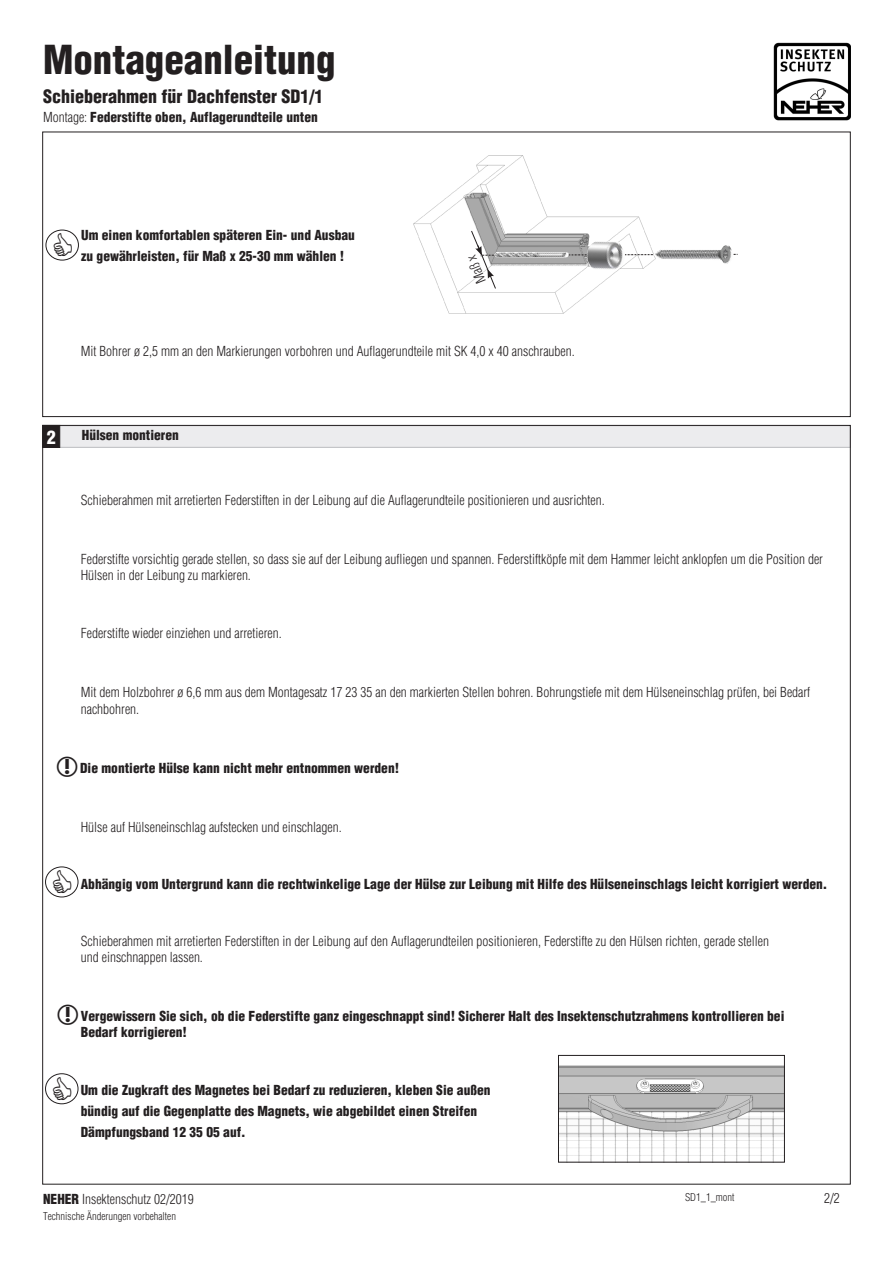
<style>
.page{position:relative;width:893px;height:1263px;background:#fff}
.page>*{position:absolute;margin:0;border:0;box-sizing:border-box;transform-origin:0 0}
.Überschriften{font:900 condensed 39px "Helvetica";color:#231f20}
.Überschriften-2{font:900 condensed 18px "Helvetica";color:#231f20}
.Überschriften-3{font:900 condensed 18px "Helvetica";color:#fff}
.Zubehör-Werkzeug{font:300 condensed 13.5px/16.2px "Helvetica";color:#231f20}
.Zubehör-Werkzeug-2{font:900 condensed 13.5px/21px "Helvetica";color:#231f20}
.Überschriften-4{font:900 condensed 13.5px "Helvetica";color:#231f20}
.Zubehör-Werkzeug-3{font:300 condensed 10.5px "Helvetica";color:#231f20}
.s1{font-weight:300}
.s2{font-weight:900}
</style>
<div class="page">
<img style="left:774px;top:43px;width:76px;height:78px">
<div style="left:43px;top:425px;width:807px;height:22px;background:#ececee"></div>
<div style="left:43px;top:425px;width:17px;height:23px;background:#231f20;border:1px solid #231f20"></div>
<div style="left:45px;top:866px;width:33px;height:31px;border:1px solid #231f20;border-radius:50%"></div>
<div style="left:45px;top:1073px;width:33px;height:31px;border:1px solid #231f20;border-radius:50%"></div>
<img style="left:560px;top:1065px;width:223px;height:95px">
<div style="left:558px;top:1055px;width:227px;height:107px;border:1px solid #231f20"></div>
<div style="left:46px;top:230px;width:33px;height:30px;border:1px solid #231f20;border-radius:50%"></div>
<img style="left:413px;top:155px;width:232px;height:159px">
<svg style="left:471px;top:230px;width:267px;height:59px"></svg>
<img style="left:587px;top:242px;width:38px;height:28px">
<p class="Überschriften" style="left:43px;top:36px;width:294px">Montageanleitung</p>
<p class="Überschriften-2" style="left:43px;top:85px;width:282px">Schieberahmen für Dachfenster SD1/1</p>
<p class="Überschriften-4" style="left:43px;top:108px;width:276px"><span class="s1">Montage:</span> Federstifte oben, Auflagerundteile unten</p>
<p class="Zubehör-Werkzeug-2" style="left:81px;top:225px;width:275px">Um einen komfortablen späteren Ein- und Ausbau zu gewährleisten, für Maß x 25-30 mm wählen !</p>
<p class="Zubehör-Werkzeug" style="left:474px;top:286px;width:31px;rotate:-112deg">Maß x</p>
<p class="Zubehör-Werkzeug" style="left:81px;top:343px;width:496px">Mit Bohrer ø 2,5 mm an den Markierungen vorbohren und Auflagerundteile mit SK 4,0 x 40 anschrauben.</p>
<p class="Überschriften-3" style="left:47px;top:426px;width:10px">2</p>
<p class="Überschriften-4" style="left:82px;top:427px;width:99px">Hülsen montieren</p>
<p class="Zubehör-Werkzeug" style="left:81px;top:492px;width:526px">Schieberahmen mit arretierten Federstiften in der Leibung auf die Auflagerundteile positionieren und ausrichten.</p>
<p class="Zubehör-Werkzeug" style="left:81px;top:550px;width:744px">Federstifte vorsichtig gerade stellen, so dass sie auf der Leibung aufliegen und spannen. Federstiftköpfe mit dem Hammer leicht anklopfen um die Position der<br>Hülsen in der Leibung zu markieren.</p>
<p class="Zubehör-Werkzeug" style="left:81px;top:625px;width:202px">Federstifte wieder einziehen und arretieren.</p>
<p class="Zubehör-Werkzeug" style="left:81px;top:684px;width:731px">Mit dem Holzbohrer ø 6,6 mm aus dem Montagesatz 17 23 35 an den markierten Stellen bohren. Bohrungstiefe mit dem Hülseneinschlag prüfen, bei Bedarf nachbohren.</p>
<p class="Zubehör-Werkzeug-2" style="left:80px;top:757px;width:321px">Die montierte Hülse kann nicht mehr entnommen werden!</p>
<p class="Zubehör-Werkzeug" style="left:81px;top:819px;width:262px">Hülse auf Hülseneinschlag aufstecken und einschlagen.</p>
<p class="Zubehör-Werkzeug-2" style="left:81px;top:873px;width:748px">Abhängig vom Untergrund kann die rechtwinkelige Lage der Hülse zur Leibung mit Hilfe des Hülseneinschlags leicht korrigiert werden.</p>
<p class="Zubehör-Werkzeug" style="left:81px;top:933px;width:690px">Schieberahmen mit arretierten Federstiften in der Leibung auf den Auflagerundteilen positionieren, Federstifte zu den Hülsen richten, gerade stellen und einschnappen lassen.</p>
<p class="Zubehör-Werkzeug-2" style="left:81px;top:1008px;width:705px;line-height:16.2px">Vergewissern Sie sich, ob die Federstifte ganz eingeschnappt sind! Sicherer Halt des Insektenschutzrahmens kontrollieren bei<br>Bedarf korrigieren!</p>
<p class="Zubehör-Werkzeug-2" style="left:81px;top:1080px;width:411px">Um die Zugkraft des Magnetes bei Bedarf zu reduzieren, kleben Sie außen bündig auf die Gegenplatte des Magnets, wie abgebildet einen Streifen<br>Dämpfungsband 12 35 05 auf.</p>
<p class="Zubehör-Werkzeug" style="left:43px;top:1191px;width:152px"><span class="s2">NEHER</span> Insektenschutz 02/2019</p>
<p class="Zubehör-Werkzeug-3" style="left:43px;top:1210px;width:134px">Technische Änderungen vorbehalten</p>
<p class="Zubehör-Werkzeug-3" style="left:685px;top:1190px;width:51px">SD1_1_mont</p>
<p class="Zubehör-Werkzeug" style="left:824px;top:1190px;width:17px">2/2</p>
</div>
